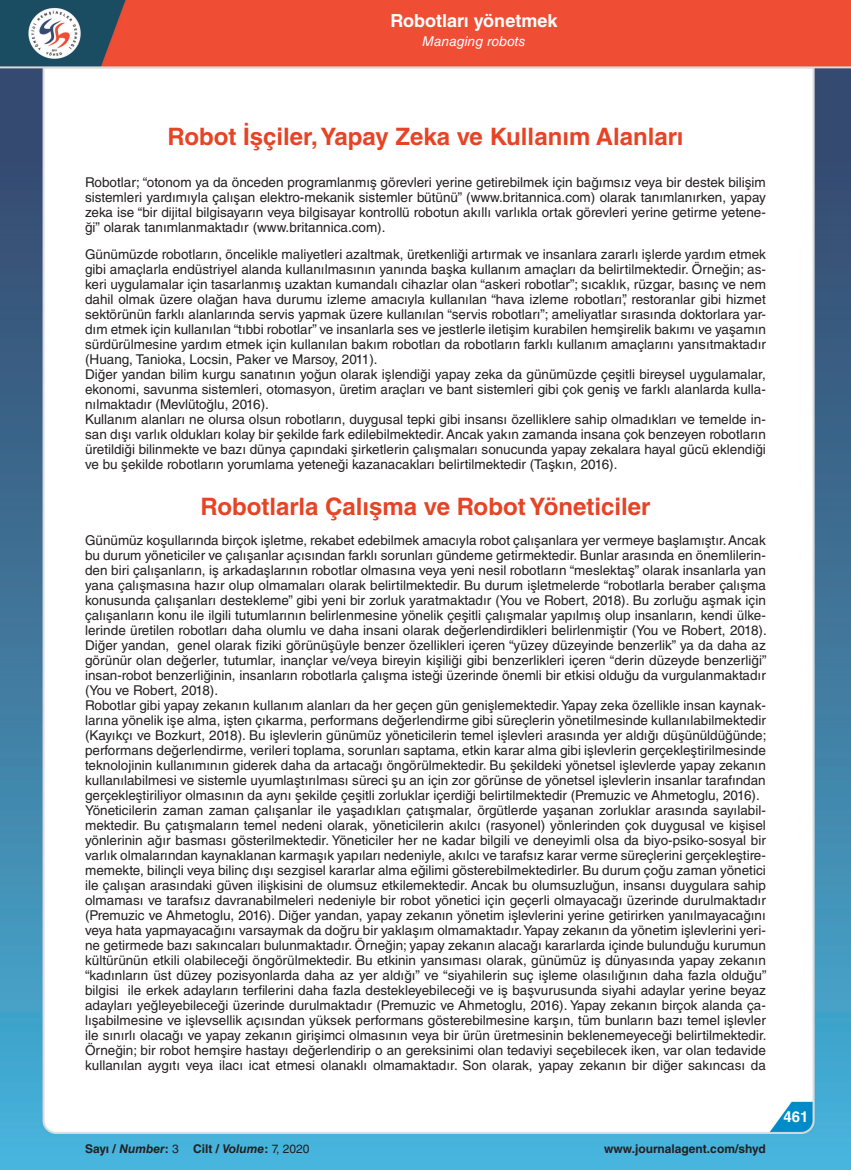
<style>
.page{position:relative;width:851px;height:1170px;background:#fff}
.page>*{position:absolute;margin:0;border:0;box-sizing:border-box;transform-origin:0 0}
.Gövde_A_A{font:700 24px "Helvetica LT Std";color:#e74325}
.t1{font:700 18px "Helvetica LT Std";color:#fff}
.t2{font:700 15px "Helvetica LT Std";color:#fff}
.Gövde_A{font:13.5px/15px "Helvetica LT Std";color:#231f20;text-align:justify}
.HTML_Preformatted{font:13.5px/15px "Helvetica LT Std";color:#231f20;text-align:justify}
.t3{font:italic 13.5px "Helvetica LT Std";color:#fff}
.t4{font:700 12px "Helvetica LT Std";color:#231f20}
.s1{font-style:italic}
.s2{font-weight:400}
</style>
<div class="page">
<img style="left:0;top:0;width:850px;height:1169px">
<div style="left:85px;top:150px;width:680px;height:14px;background:#fff"></div>
<div style="left:85px;top:177px;width:680px;height:59px;background:#fff"></div>
<p class="t1" style="left:390px;top:9px;width:168px">Robotları yönetmek</p>
<p class="t3" style="left:422px;top:33px;width:105px">Managing robots</p>
<p class="Gövde_A_A" style="left:167px;top:122px;width:517px">Robot İşçiler, Yapay Zeka ve Kullanım Alanları</p>
<p class="HTML_Preformatted" style="left:85px;top:175px;width:682px">Robotlar; “otonom ya da önceden programlanmış görevleri yerine getirebilmek için bağımsız veya bir destek bilişim sistemleri yardımıyla çalışan elektro-mekanik sistemler bütünü” (www.britannica.com) olarak tanımlanırken, yapay zeka ise “bir dijital bilgisayarın veya bilgisayar kontrollü robotun akıllı varlıkla ortak görevleri yerine getirme yetene&shy;ği” olarak tanımlanmaktadır (www.britannica.com).</p>
<p class="Gövde_A" style="left:85px;top:247px;width:682px">Günümüzde robotların, öncelikle maliyetleri azaltmak, üretkenliği artırmak ve insanlara zararlı işlerde yardım etmek gibi amaçlarla endüstriyel alanda kullanılmasının yanında başka kullanım amaçları da belirtilmektedir. Örneğin; as&shy;keri uygulamalar için tasarlanmış uzaktan kumandalı cihazlar olan “askeri robotlar”; sıcaklık, rüzgar, basınç ve nem dahil olmak üzere olağan hava durumu izleme amacıyla kullanılan “hava izleme robotları”, restoranlar gibi hizmet sektörünün farklı alanlarında servis yapmak üzere kullanılan “servis robotları”; ameliyatlar sırasında doktorlara yar&shy;dım etmek için kullanılan “tıbbi robotlar” ve insanlarla ses ve jestlerle iletişim kurabilen hemşirelik bakımı ve yaşamın sürdürülmesine yardım etmek için kullanılan bakım robotları da robotların farklı kullanım amaçlarını yansıtmaktadır (Huang, Tanioka, Locsin, Paker ve Marsoy, 2011).</p>
<p class="Gövde_A" style="left:85px;top:367px;width:682px">Diğer yandan bilim kurgu sanatının yoğun olarak işlendiği yapay zeka da günümüzde çeşitli bireysel uygulamalar, ekonomi, savunma sistemleri, otomasyon, üretim araçları ve bant sistemleri gibi çok geniş ve farklı alanlarda kulla&shy;nılmaktadır (Mevlütoğlu, 2016).</p>
<p class="Gövde_A" style="left:85px;top:412px;width:682px">Kullanım alanları ne olursa olsun robotların, duygusal tepki gibi insansı özelliklere sahip olmadıkları ve temelde in&shy;san dışı varlık oldukları kolay bir şekilde fark edilebilmektedir. Ancak yakın zamanda insana çok benzeyen robotların üretildiği bilinmekte ve bazı dünya çapındaki şirketlerin çalışmaları sonucunda yapay zekalara hayal gücü eklendiği ve bu şekilde robotların yorumlama yeteneği kazanacakları belirtilmektedir (Taşkın, 2016).</p>
<p class="Gövde_A_A" style="left:200px;top:491px;width:451px">Robotlarla Çalışma ve Robot Yöneticiler</p>
<p class="Gövde_A" style="left:85px;top:532px;width:683px">Günümüz koşullarında birçok işletme, rekabet edebilmek amacıyla robot çalışanlara yer vermeye başlamıştır. Ancak bu durum yöneticiler ve çalışanlar açısından farklı sorunları gündeme getirmektedir. Bunlar arasında en önemlilerin&shy;den biri çalışanların, iş arkadaşlarının robotlar olmasına veya yeni nesil robotların “meslektaş” olarak insanlarla yan yana çalışmasına hazır olup olmamaları olarak belirtilmektedir. Bu durum işletmelerde “robotlarla beraber çalışma konusunda çalışanları destekleme” gibi yeni bir zorluk yaratmaktadır (You ve Robert, 2018). Bu zorluğu aşmak için çalışanların konu ile ilgili tutumlarının belirlenmesine yönelik çeşitli çalışmalar yapılmış olup insanların, kendi ülke&shy;lerinde üretilen robotları daha olumlu ve daha insani olarak değerlendirdikleri belirlenmiştir (You ve Robert, 2018).<br>Diğer yandan, genel olarak fiziki görünüşüyle benzer özellikleri içeren “yüzey düzeyinde benzerlik” ya da daha az görünür olan değerler, tutumlar, inançlar ve/veya bireyin kişiliği gibi benzerlikleri içeren “derin düzeyde benzerliği” insan-robot benzerliğinin, insanların robotlarla çalışma isteği üzerinde önemli bir etkisi olduğu da vurgulanmaktadır (You ve Robert, 2018).</p>
<p class="Gövde_A" style="left:85px;top:697px;width:682px">Robotlar gibi yapay zekanın kullanım alanları da her geçen gün genişlemektedir. Yapay zeka özellikle insan kaynak&shy;larına yönelik işe alma, işten çıkarma, performans değerlendirme gibi süreçlerin yönetilmesinde kullanılabilmektedir (Kayıkçı ve Bozkurt, 2018). Bu işlevlerin günümüz yöneticilerin temel işlevleri arasında yer aldığı düşünüldüğünde; performans değerlendirme, verileri toplama, sorunları saptama, etkin karar alma gibi işlevlerin gerçekleştirilmesinde teknolojinin kullanımının giderek daha da artacağı öngörülmektedir. Bu şekildeki yönetsel işlevlerde yapay zekanın kullanılabilmesi ve sistemle uyumlaştırılması süreci şu an için zor görünse de yönetsel işlevlerin insanlar tarafından gerçekleştiriliyor olmasının da aynı şekilde çeşitli zorluklar içerdiği belirtilmektedir (Premuzic ve Ahmetoglu, 2016).</p>
<p class="Gövde_A" style="left:85px;top:802px;width:683px">Yöneticilerin zaman zaman çalışanlar ile yaşadıkları çatışmalar, örgütlerde yaşanan zorluklar arasında sayılabil&shy;mektedir. Bu çatışmaların temel nedeni olarak, yöneticilerin akılcı (rasyonel) yönlerinden çok duygusal ve kişisel yönlerinin ağır basması gösterilmektedir. Yöneticiler her ne kadar bilgili ve deneyimli olsa da biyo-psiko-sosyal bir varlık olmalarından kaynaklanan karmaşık yapıları nedeniyle, akılcı ve tarafsız karar verme süreçlerini gerçekleştire&shy;memekte, bilinçli veya bilinç dışı sezgisel kararlar alma eğilimi gösterebilmektedirler. Bu durum çoğu zaman yönetici ile çalışan arasındaki güven ilişkisini de olumsuz etkilemektedir. Ancak bu olumsuzluğun, insansı duygulara sahip olmaması ve tarafsız davranabilmeleri nedeniyle bir robot yönetici için geçerli olmayacağı üzerinde durulmaktadır (Premuzic ve Ahmetoglu, 2016). Diğer yandan, yapay zekanın yönetim işlevlerini yerine getirirken yanılmayacağını veya hata yapmayacağını varsaymak da doğru bir yaklaşım olmamaktadır. Yapay zekanın da yönetim işlevlerini yeri&shy;ne getirmede bazı sakıncaları bulunmaktadır. Örneğin; yapay zekanın alacağı kararlarda içinde bulunduğu kurumun kültürünün etkili olabileceği öngörülmektedir. Bu etkinin yansıması olarak, günümüz iş dünyasında yapay zekanın “kadınların üst düzey pozisyonlarda daha az yer aldığı” ve “siyahilerin suç işleme olasılığının daha fazla olduğu” bilgisi ile erkek adayların terfilerini daha fazla destekleyebileceği ve iş başvurusunda siyahi adaylar yerine beyaz adayları yeğleyebileceği üzerinde durulmaktadır (Premuzic ve Ahmetoglu, 2016). Yapay zekanın birçok alanda ça&shy;lışabilmesine ve işlevsellik açısından yüksek performans gösterebilmesine karşın, tüm bunların bazı temel işlevler ile sınırlı olacağı ve yapay zekanın girişimci olmasının veya bir ürün üretmesinin beklenemeyeceği belirtilmektedir.<br>Örneğin; bir robot hemşire hastayı değerlendirip o an gereksinimi olan tedaviyi seçebilecek iken, var olan tedavide kullanılan aygıtı veya ilacı icat etmesi olanaklı olmamaktadır. Son olarak, yapay zekanın bir diğer sakıncası da</p>
<p class="t4" style="left:85px;top:1141px;width:226px">Sayı / <span class="s1">Number</span>: <span class="s2">3</span> Cilt / <span class="s1">Volume</span>: <span class="s2">7, 2020</span></p>
<p class="t4" style="left:604px;top:1141px;width:163px">www.journalagent.com/shyd</p>
<p class="t2" style="left:783px;top:1107px;width:27px">461</p>
</div>
